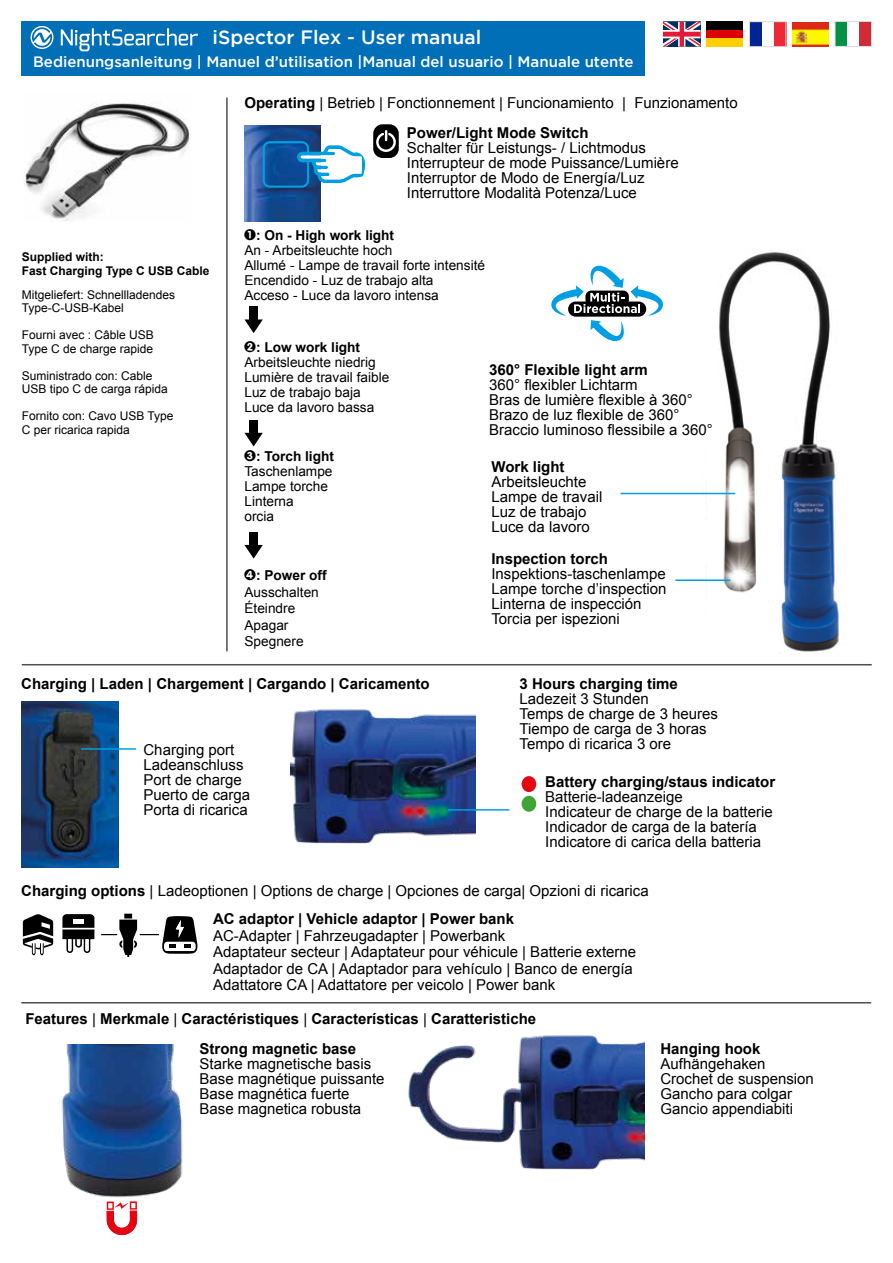
<style>
.page{position:relative;width:893px;height:1263px;background:#fff}
.page>*{position:absolute;margin:0;border:0;box-sizing:border-box;transform-origin:0 0}
.t1{font:500 19.35px "Gotham";color:#fff}
.t2{font:15px/15px "Arial";color:#000}
.t3{font:700 15px "Arial";color:#000}
.t4{font:500 15px "Gotham";color:#fff}
.t5{font:13.65px/15px "Arial";color:#000}
.t6{font:12px/13.5px "Arial";color:#000}
.t7{font:700 12px/13.5px "Arial";color:#000}
.s1{font-weight:700}
.s2{font-family:"Circled"}
.s3{font-weight:400}
</style>
<div class="page">
<div style="left:21px;top:21px;width:623px;height:54px;background:#006fb7"></div>
<svg style="left:61px;top:28px;width:137px;height:23px"></svg>
<svg style="left:30px;top:26px;width:24px;height:23px"></svg>
<hr style="left:226px;top:98px;width:2px;height:553px;background:#000">
<div style="left:373px;top:124px;width:26px;height:34px;background:#000;border-radius:9px"></div>
<img style="left:24px;top:103px;width:167px;height:119px">
<div style="left:522px;top:796px;width:14px;height:16px;background:#3fa535;border-radius:50%"></div>
<img style="left:244px;top:125px;width:76px;height:97px">
<div style="left:263px;top:141px;width:46px;height:47px;border:2px solid #009fe3;border-radius:6px"></div>
<svg style="left:297px;top:130px;width:99px;height:53px"></svg>
<img style="left:290px;top:709px;width:185px;height:135px">
<hr style="left:448px;top:809px;width:61px;height:2px;background:#009fe3">
<div style="left:522px;top:776px;width:14px;height:16px;background:#e30613;border-radius:50%"></div>
<svg style="left:109px;top:1229px;width:25px;height:6px"></svg>
<hr style="left:22px;top:664px;width:850px;height:1px;background:#000">
<svg style="left:663px;top:22px;width:37px;height:25px"></svg>
<img style="left:792px;top:22px;width:37px;height:25px">
<div style="left:706px;top:30px;width:37px;height:8px;background:#de0000"></div>
<div style="left:706px;top:38px;width:37px;height:8px;background:#ffcf00"></div>
<div style="left:706px;top:22px;width:37px;height:8px;background:#000"></div>
<div style="left:835px;top:22px;width:12px;height:24px;background:#009145"></div>
<div style="left:859px;top:22px;width:13px;height:24px;background:#cf2b38"></div>
<div style="left:835px;top:21px;width:37px;height:26px;border:1px solid #dadada"></div>
<div style="left:774px;top:22px;width:12px;height:25px;background:#ed2938"></div>
<div style="left:749px;top:22px;width:13px;height:25px;background:#002494"></div>
<div style="left:749px;top:21px;width:37px;height:26px;border:1px solid #dadada"></div>
<div style="left:249px;top:307px;width:9px;height:13px;background:#000"></div>
<svg style="left:244px;top:319px;width:19px;height:14px"></svg>
<div style="left:249px;top:420px;width:9px;height:14px;background:#000"></div>
<svg style="left:244px;top:433px;width:19px;height:13px"></svg>
<div style="left:249px;top:532px;width:9px;height:14px;background:#000"></div>
<svg style="left:244px;top:545px;width:19px;height:14px"></svg>
<img style="left:703px;top:250px;width:150px;height:416px">
<hr style="left:621px;top:493px;width:114px;height:1px;background:#009fe3">
<hr style="left:675px;top:579px;width:55px;height:2px;background:#009fe3">
<img style="left:21px;top:702px;width:98px;height:166px">
<hr style="left:81px;top:748px;width:55px;height:2px;background:#009fe3">
<hr style="left:21px;top:1002px;width:850px;height:1px;background:#000">
<svg style="left:22px;top:914px;width:72px;height:41px"></svg>
<svg style="left:101px;top:913px;width:97px;height:44px"></svg>
<img style="left:61px;top:1044px;width:122px;height:185px">
<img style="left:408px;top:1035px;width:236px;height:135px">
<svg style="left:551px;top:265px;width:112px;height:77px"></svg>
<p class="t1" style="left:213px;top:26px;width:270px">iSpector Flex - User manual</p>
<p class="t4" style="left:33px;top:53px;width:602px">Bedienungsanleitung | Manuel d’utilisation |Manual del usuario | Manuale utente</p>
<p class="t7" style="left:22px;top:251px;width:189px">Supplied with:<br>Fast Charging Type C USB Cable</p>
<p class="t6" style="left:22px;top:288px;width:155px">Mitgeliefert: Schnellladendes<br>Type-C-USB-Kabel</p>
<p class="t6" style="left:22px;top:328px;width:134px">Fourni avec : Câble USB<br>Type C de charge rapide</p>
<p class="t6" style="left:22px;top:369px;width:148px">Suministrado con: Cable<br>USB tipo C de carga rápida</p>
<p class="t6" style="left:22px;top:409px;width:153px">Fornito con: Cavo USB Type<br>C per ricarica rapida</p>
<p class="t2" style="left:407px;top:89px;width:332px;line-height:29.4px;text-indent:-162px"><span class="s1">Operating</span> | Betrieb | Fonctionnement | Funcionamiento | Funzionamento<br><span class="s1">Power/Light Mode Switch</span></p>
<p class="t2" style="left:407px;top:140px;width:273px">Schalter für Leistungs- / Lichtmodus Interrupteur de mode Puissance/Lumière Interruptor de Modo de Energía/Luz Interruttore Modalità Potenza/Luce</p>
<p class="t5" style="left:244px;top:228px;width:242px"><span class="s2">1</span><span class="s1">: On - High work light<br></span>An - Arbeitsleuchte hoch<br>Allumé - Lampe de travail forte intensité<br>Encendido - Luz de trabajo alta<br>Acceso - Luce da lavoro intensa</p>
<p class="t5" style="left:244px;top:340px;width:146px"><span class="s2">2</span><span class="s1">: Low work light<br></span>Arbeitsleuchte niedrig<br>Lumière de travail faible<br>Luz de trabajo baja<br>Luce da lavoro bassa</p>
<p class="t5" style="left:244px;top:449px;width:91px"><span class="s2">3</span><span class="s1">: Torch light<br></span>Taschenlampe<br>Lampe torche<br>Linterna<br>orcia</p>
<p class="t5" style="left:244px;top:568px;width:84px;line-height:16.4px"><span class="s2">4</span><span class="s1">: Power off<br></span>Ausschalten<br>Éteindre<br>Apagar<br>Spegnere</p>
<p class="t3" style="left:489px;top:359px;width:160px">360° Flexible light arm</p>
<p class="t2" style="left:489px;top:377px;width:225px">360° flexibler Lichtarm<br>Bras de lumière flexible à 360°<br>Brazo de luz flexible de 360°<br>Braccio luminoso flessibile a 360°</p>
<p class="t3" style="left:491px;top:457px;width:75px">Work light</p>
<p class="t2" style="left:491px;top:474px;width:112px">Arbeitsleuchte<br>Lampe de travail<br>Luz de trabajo<br>Luce da lavoro</p>
<p class="t3" style="left:491px;top:548px;width:118px">Inspection torch</p>
<p class="t2" style="left:491px;top:566px;width:177px">Inspektions-taschenlampe<br>Lampe torche d’inspection<br>Linterna de inspección<br>Torcia per ispezioni</p>
<p class="t3" style="left:21px;top:674px;width:410px">Charging | Laden | Chargement | Cargando | Caricamento</p>
<p class="t3" style="left:520px;top:674px;width:160px">3 Hours charging time</p>
<p class="t2" style="left:520px;top:691px;width:200px">Ladezeit 3 Stunden<br>Temps de charge de 3 heures<br>Tiempo de carga de 3 horas<br>Tempo di ricarica 3 ore</p>
<p class="t2" style="left:143px;top:742px;width:108px">Charging port<br>Ladeanschluss<br>Port de charge<br>Puerto de carga<br>Porta di ricarica</p>
<p class="t3" style="left:545px;top:772px;width:232px">Battery charging/staus indicator</p>
<p class="t2" style="left:545px;top:789px;width:229px">Batterie-ladeanzeige<br>Indicateur de charge de la batterie<br>Indicador de carga de la batería<br>Indicatore di carica della batteria</p>
<p class="t2" style="left:213px;top:877px;width:437px;line-height:27.9px;text-indent:-192px"><span class="s1">Charging options</span> | Ladeoptionen | Options de charge | Opciones de carga| Opzioni di ricarica<br><span class="s1">AC adaptor | Vehicle adaptor | Power bank</span></p>
<p class="t2" style="left:213px;top:927px;width:425px;line-height:16.5px">AC-Adapter | Fahrzeugadapter | Powerbank<br>Adaptateur secteur | Adaptateur pour véhicule | Batterie externe Adaptador de CA | Adaptador para vehículo | Banco de energía Adattatore CA | Adattatore per veicolo | Power bank</p>
<p class="t3" style="left:25px;top:1009px;width:512px">Features <span class="s3">|</span> Merkmale <span class="s3">|</span> Caractéristiques <span class="s3">|</span> Características <span class="s3">|</span> Caratteristiche</p>
<p class="t3" style="left:200px;top:1038px;width:158px">Strong magnetic base</p>
<p class="t2" style="left:200px;top:1056px;width:187px">Starke magnetische basis<br>Base magnétique puissante<br>Base magnética fuerte<br>Base magnetica robusta</p>
<p class="t3" style="left:660px;top:1038px;width:102px">Hanging hook</p>
<p class="t2" style="left:660px;top:1056px;width:155px">Aufhängehaken<br>Crochet de suspension<br>Gancho para colgar<br>Gancio appendiabiti</p>
</div>
